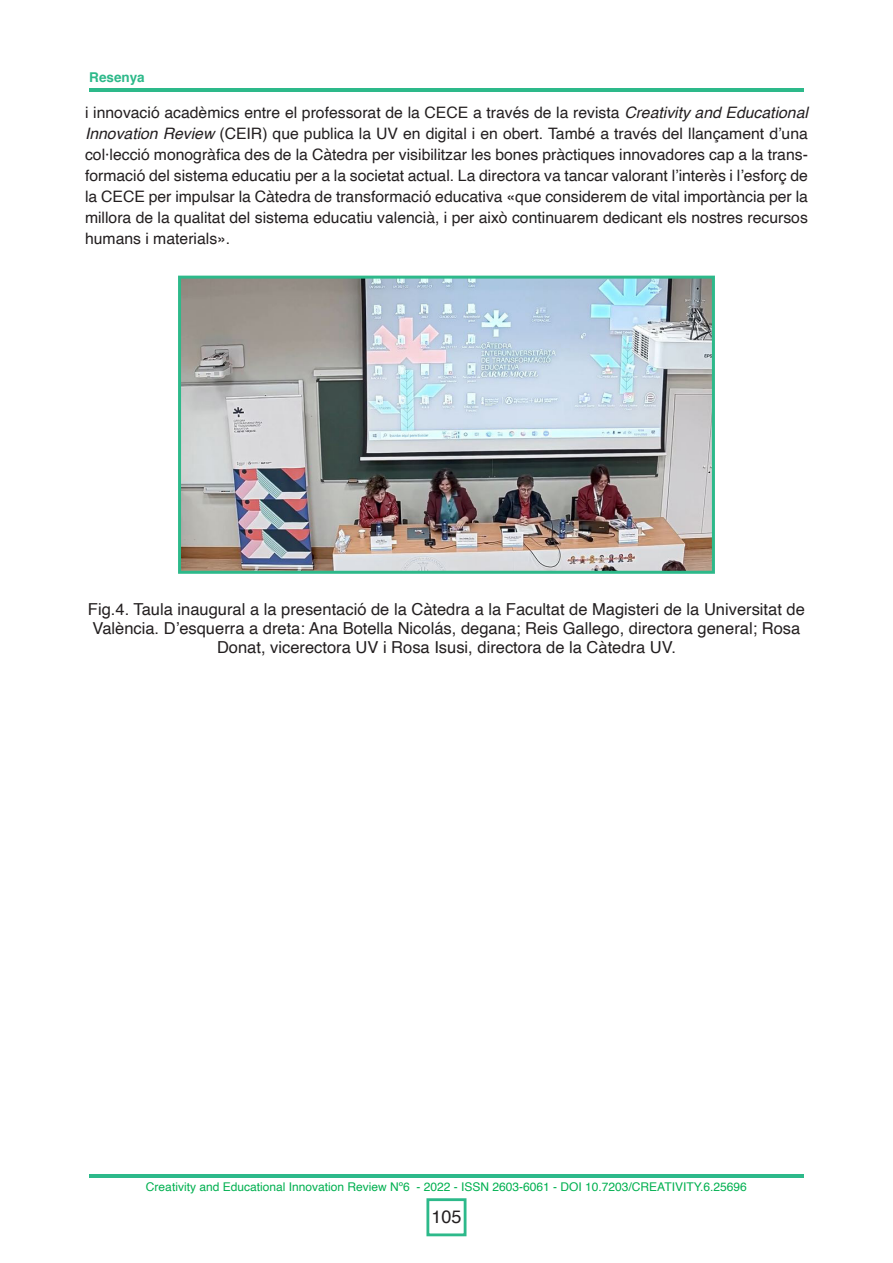
<style>
.page{position:relative;width:893px;height:1263px;background:#fff}
.page>*{position:absolute;margin:0;border:0;box-sizing:border-box;transform-origin:0 0}
.t1{font:18px "Helvetica";color:#231f20}
.texto_imagen{font:16.5px/19px "Helvetica";color:#231f20;text-align:center}
.parrafo{font:15.75px/21px "Helvetica";color:#231f20;text-align:justify}
.título{font:700 13.5px "Helvetica";color:#2db98a}
.t2{font:12px "Helvetica";color:#00b050}
.s1{font-style:italic}
</style>
<div class="page">
<hr style="left:89px;top:1174px;width:715px;height:3px;background:#2db98a">
<hr style="left:89px;top:89px;width:715px;height:3px;background:#2db98a">
<div style="left:426px;top:1198px;width:40px;height:38px;border:3px solid #2db98a"></div>
<img style="left:182px;top:280px;width:529px;height:290px">
<div style="left:178px;top:276px;width:537px;height:298px;border:3px solid #2db98a"></div>
<p class="título" style="left:89px;top:66px;width:57px">Resenya</p>
<p class="parrafo" style="left:85px;top:103px;width:724px">i innovació acadèmics entre el professorat de la CECE a través de la revista <span class="s1">Creativity and Educational Innovation Review</span> (CEIR) que publica la UV en digital i en obert. També a través del llançament d’una col·lecció monogràfica des de la Càtedra per visibilitzar les bones pràctiques innovadores cap a la trans&shy;formació del sistema educatiu per a la societat actual. La directora va tancar valorant l’interès i l’esforç de la CECE per impulsar la Càtedra de transformació educativa «que considerem de vital importància per la millora de la qualitat del sistema educatiu valencià, i per això continuarem dedicant els nostres recursos humans i materials».</p>
<p class="texto_imagen" style="left:88px;top:600px;width:718px">Fig.4. Taula inaugural a la presentació de la Càtedra a la Facultat de Magisteri de la Universitat de<br>València. D’esquerra a dreta: Ana Botella Nicolás, degana; Reis Gallego, directora general; Rosa<br>Donat, vicerectora UV i Rosa Isusi, directora de la Càtedra UV.</p>
<p class="t2" style="left:146px;top:1178px;width:602px">Creativity and Educational Innovation Review Nº6 - 2022 - ISSN 2603-6061 - DOI 10.7203/CREATIVITY.6.25696</p>
<p class="t1" style="left:431px;top:1203px;width:32px">105</p>
</div>
